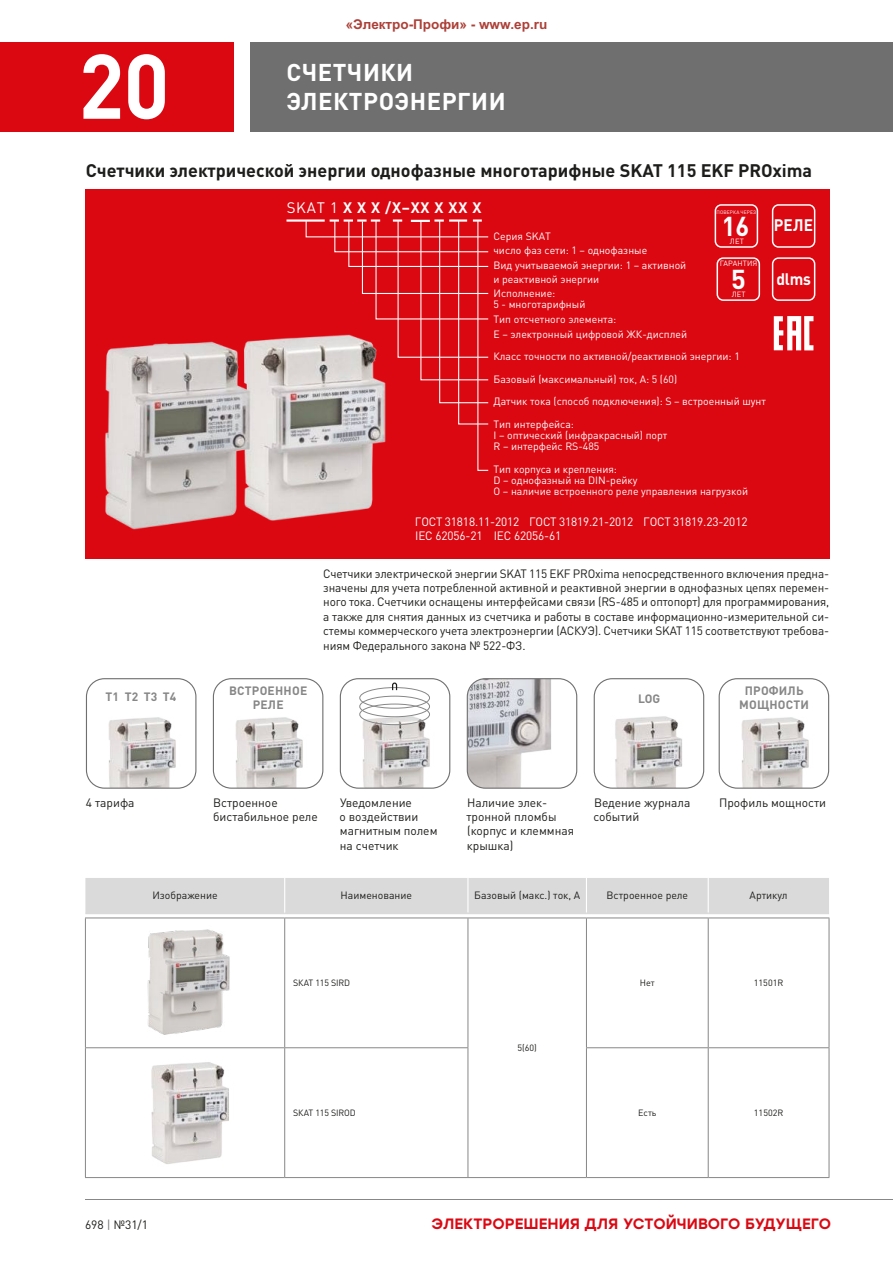
<style>
.page{position:relative;width:893px;height:1263px;background:#fff}
.page>*{position:absolute;margin:0;border:0;box-sizing:border-box;transform-origin:0 0}
.t1{font:700 90px "DIN Pro";color:#fff;scale:.94 1}
.t2{font:700 27px "DIN Pro";color:#fff;scale:.94 1}
.t3{font:700 27px "DIN Pro";color:#fff}
.t4{font:700 24px/28.8px "DIN Pro";letter-spacing:.02em;color:#fff}
.t5{font:700 18px "DIN Pro";color:#1d1d1b}
.t6{font:700 16.5px "DIN Pro";letter-spacing:-.005em;color:#fff;scale:.93 1}
.t7{font:700 16.5px "DIN Pro";letter-spacing:-.005em;color:#fff;scale:.94 1}
.t8{font:500 15px "Stolzl";color:#db0812}
.t9{font:700 15px "DIN Pro";color:#fff}
.t10{font:700 13.5px "Arial";color:#ad4038}
.t11{font:12px/14.4px "DIN Pro";color:#1d1d1b}
.t12{font:12px/14.4px "DIN Pro";letter-spacing:-.01em;color:#fff}
.t13{font:700 12px/14.4px "DIN Pro";letter-spacing:.02em;color:#878787;text-align:center}
.t14{font:10.5px/14.2px "DIN Pro";color:#fff}
.t15{font:10.5px "DIN Pro";color:#1d1d1b}
.t16{font:9px "DIN Pro";color:#1d1d1b}
.t17{font:7.5px "DIN Pro";letter-spacing:.02em;color:#fff}
.t18{font:4.95px "DIN Pro";letter-spacing:.02em;color:#fff}
.s1{font-weight:400}
.s2{color:#706f6f}
</style>
<div class="page">
<hr style="left:85px;top:1199px;width:808px;height:1px;background:#878787">
<div style="left:0;top:43px;width:234px;height:89px;background:#db0812"></div>
<div style="left:250px;top:43px;width:643px;height:89px;background:#706f6f"></div>
<div style="left:85px;top:878px;width:744px;height:35px;background:#dadada"></div>
<hr style="left:85px;top:913px;width:200px;height:1px;background:#dadada">
<hr style="left:284px;top:878px;width:1px;height:35px;background:#fff">
<hr style="left:467px;top:878px;width:1px;height:35px;background:#fff">
<hr style="left:586px;top:878px;width:1px;height:35px;background:#fff">
<hr style="left:708px;top:878px;width:1px;height:35px;background:#fff">
<hr style="left:285px;top:913px;width:183px;height:1px;background:#dadada">
<hr style="left:468px;top:913px;width:118px;height:1px;background:#dadada">
<hr style="left:586px;top:913px;width:122px;height:1px;background:#dadada">
<hr style="left:708px;top:913px;width:121px;height:1px;background:#dadada">
<hr style="left:85px;top:917px;width:200px;height:1px;background:#878787">
<hr style="left:85px;top:918px;width:1px;height:129px;background:#878787">
<hr style="left:285px;top:917px;width:183px;height:1px;background:#878787">
<hr style="left:284px;top:918px;width:1px;height:129px;background:#878787">
<hr style="left:468px;top:917px;width:118px;height:1px;background:#878787">
<hr style="left:468px;top:918px;width:1px;height:129px;background:#878787">
<hr style="left:586px;top:917px;width:122px;height:1px;background:#878787">
<hr style="left:586px;top:918px;width:1px;height:129px;background:#878787">
<hr style="left:708px;top:917px;width:121px;height:1px;background:#878787">
<hr style="left:708px;top:918px;width:1px;height:129px;background:#878787">
<hr style="left:829px;top:918px;width:1px;height:129px;background:#878787">
<hr style="left:85px;top:1047px;width:200px;height:1px;background:#878787">
<hr style="left:85px;top:1048px;width:1px;height:129px;background:#878787">
<hr style="left:285px;top:1047px;width:183px;height:1px;background:#878787">
<hr style="left:284px;top:1048px;width:1px;height:129px;background:#878787">
<hr style="left:468px;top:1048px;width:1px;height:129px;background:#878787">
<hr style="left:586px;top:1047px;width:122px;height:1px;background:#878787">
<hr style="left:586px;top:1048px;width:1px;height:129px;background:#878787">
<hr style="left:708px;top:1047px;width:121px;height:1px;background:#878787">
<hr style="left:708px;top:1048px;width:1px;height:129px;background:#878787">
<hr style="left:829px;top:1048px;width:1px;height:129px;background:#878787">
<hr style="left:85px;top:1177px;width:200px;height:1px;background:#878787">
<hr style="left:285px;top:1177px;width:183px;height:1px;background:#878787">
<hr style="left:468px;top:1177px;width:118px;height:1px;background:#878787">
<hr style="left:586px;top:1177px;width:122px;height:1px;background:#878787">
<hr style="left:708px;top:1177px;width:121px;height:1px;background:#878787">
<div style="left:85px;top:189px;width:744px;height:369px;background:#db0812"></div>
<img style="left:86px;top:717px;width:110px;height:70px">
<div style="left:86px;top:678px;width:110px;height:111px;border:1px solid #706f6f;border-radius:18px"></div>
<img style="left:594px;top:716px;width:110px;height:71px">
<div style="left:594px;top:678px;width:110px;height:111px;border:1px solid #706f6f;border-radius:18px"></div>
<img style="left:467px;top:679px;width:110px;height:108px">
<div style="left:467px;top:678px;width:110px;height:111px;border:1px solid #706f6f;border-radius:18px"></div>
<img style="left:213px;top:717px;width:110px;height:70px">
<div style="left:213px;top:678px;width:110px;height:111px;border:1px solid #706f6f;border-radius:18px"></div>
<img style="left:719px;top:717px;width:110px;height:70px">
<div style="left:719px;top:678px;width:110px;height:111px;border:1px solid #706f6f;border-radius:18px"></div>
<img style="left:340px;top:704px;width:110px;height:83px">
<div style="left:340px;top:678px;width:110px;height:111px;border:1px solid #706f6f;border-radius:18px"></div>
<hr style="left:286px;top:219px;width:39px;height:3px;background:#fff">
<svg style="left:305px;top:219px;width:184px;height:252px"></svg>
<svg style="left:774px;top:316px;width:39px;height:34px"></svg>
<div style="left:716px;top:257px;width:44px;height:44px;border:2px solid #fff;border-radius:6px"></div>
<div style="left:772px;top:257px;width:43px;height:44px;border:2px solid #fff;border-radius:6px"></div>
<div style="left:772px;top:204px;width:43px;height:44px;border:2px solid #fff;border-radius:6px"></div>
<div style="left:715px;top:204px;width:43px;height:44px;border:2px solid #fff;border-radius:6px"></div>
<img style="left:105px;top:312px;width:293px;height:218px">
<img style="left:147px;top:929px;width:83px;height:106px">
<img style="left:151px;top:1062px;width:78px;height:102px">
<div style="left:359px;top:704px;width:71px;height:21px;border:1px solid #878787;border-radius:50%"></div>
<div style="left:359px;top:696px;width:71px;height:21px;border:1px solid #878787;border-radius:50%"></div>
<div style="left:359px;top:687px;width:71px;height:22px;border:1px solid #878787;border-radius:50%"></div>
<svg style="left:391px;top:679px;width:11px;height:12px"></svg>
<p class="t10" style="left:346px;top:14px;width:203px">«Электро-Профи» - www.ep.ru</p>
<h1 class="t1" style="left:78px;top:11px;width:98px">20</h1>
<h3 class="t4" style="left:286px;top:55px;width:221px">СЧЕТЧИКИ<br>ЭЛЕКТРОЭНЕРГИИ</h3>
<h3 class="t5" style="left:86px;top:155px;width:728px">Счетчики электрической энергии однофазные многотарифные SKAT 115 EKF PROxima</h3>
<p class="t9" style="left:287px;top:195px;width:196px"><span class="s1">SKAT 1</span> Х Х Х /Х–ХХ Х ХХ Х</p>
<p class="t18" style="left:717px;top:208px;width:41px">ПОВЕРКА ЧЕРЕЗ</p>
<h2 class="t2" style="left:722px;top:204px;width:31px">16</h2>
<p class="t17" style="left:730px;top:235px;width:15px">ЛЕТ</p>
<p class="t14" style="left:493px;top:228px;width:194px">Серия SKAT<br>число фаз сети: 1 – однофазные<br>Вид учитываемой энергии: 1 – активной и реактивной энергии<br>Исполнение:</p>
<p class="t14" style="left:493px;top:296px;width:195px;line-height:14.7px">5 - многотарифный<br>Тип отсчетного элемента:<br>E – электронный цифровой ЖК-дисплей</p>
<p class="t14" style="left:493px;top:344px;width:274px;line-height:22.5px">Класс точности по активной/реактивной энергии: 1<br>Базовый (максимальный) ток, А: 5 (60)<br>Датчик тока (способ подключения): S – встроенный шунт Тип интерфейса:</p>
<p class="t14" style="left:493px;top:429px;width:175px;line-height:11.2px">I – оптический (инфракрасный) порт<br>R – интерфейс RS-485</p>
<p class="t14" style="left:493px;top:462px;width:256px;line-height:11.2px">Тип корпуса и крепления:<br>D – однофазный на DIN-рейку<br>О – наличие встроенного реле управления нагрузкой</p>
<p class="t17" style="left:720px;top:258px;width:39px">ГАРАНТИЯ</p>
<h2 class="t3" style="left:731px;top:257px;width:16px">5</h2>
<p class="t17" style="left:732px;top:289px;width:15px">ЛЕТ</p>
<p class="t12" style="left:415px;top:513px;width:334px">ГОСТ 31818.11-2012 ГОСТ 31819.21-2012 ГОСТ 31819.23-2012<br>IEC 62056-21 IEC 62056-61</p>
<h3 class="t6" style="left:774px;top:212px;width:43px">РЕЛЕ</h3>
<h3 class="t7" style="left:776px;top:265px;width:38px">dlms</h3>
<p class="t13" style="left:106px;top:688px;width:72px">T1 T2 T3 T4</p>
<p class="t11" style="left:86px;top:794px;width:50px">4 тарифа</p>
<p class="t11" style="left:323px;top:565px;width:507px;text-align:justify">Счетчики электрической энергии SKAT 115 EKF PROxima непосредственного включения предна&shy;значены для учета потребленной активной и реактивной энергии в однофазных цепях перемен&shy;ного тока. Счетчики оснащены интерфейсами связи (RS-485 и оптопорт) для программирования, а также для снятия данных из счетчика и работы в составе информационно-измерительной си&shy;стемы коммерческого учета электроэнергии (АСКУЭ). Счетчики SKAT 115 соответствуют требова&shy;ниям Федерального закона № 522-ФЗ.</p>
<p class="t13" style="left:229px;top:682px;width:80px">ВСТРОЕННОЕ<br>РЕЛЕ</p>
<p class="t13" style="left:739px;top:682px;width:71px">ПРОФИЛЬ<br>МОЩНОСТИ</p>
<p class="t13" style="left:638px;top:690px;width:24px">LOG</p>
<p class="t11" style="left:213px;top:794px;width:66px">Встроенное</p>
<p class="t11" style="left:719px;top:794px;width:109px">Профиль мощности</p>
<p class="t11" style="left:213px;top:808px;width:106px">бистабильное реле</p>
<p class="t11" style="left:340px;top:794px;width:99px">Уведомление<br>о воздействии магнитным полем на счетчик</p>
<p class="t11" style="left:466px;top:794px;width:109px">Наличие элек&shy;тронной пломбы (корпус и клеммная крышка)</p>
<p class="t11" style="left:593px;top:794px;width:98px">Ведение журнала событий</p>
<p class="t15" style="left:152px;top:887px;width:67px">Изображение</p>
<p class="t15" style="left:341px;top:887px;width:73px">Наименование</p>
<p class="t15" style="left:474px;top:887px;width:108px">Базовый (макс.) ток, А</p>
<p class="t15" style="left:607px;top:887px;width:83px">Встроенное реле</p>
<p class="t15" style="left:750px;top:887px;width:39px">Артикул</p>
<p class="t16" style="left:293px;top:976px;width:59px">SКАТ 115 SIRD</p>
<p class="t16" style="left:517px;top:1041px;width:21px">5(60)</p>
<p class="t16" style="left:640px;top:976px;width:16px">Нет</p>
<p class="t16" style="left:754px;top:976px;width:31px">11501R</p>
<p class="t16" style="left:293px;top:1105px;width:64px">SКАТ 115 SIROD</p>
<p class="t16" style="left:638px;top:1105px;width:20px">Есть</p>
<p class="t16" style="left:754px;top:1105px;width:31px">11502R</p>
<p class="t11" style="left:85px;top:1216px;width:65px">698 <span class="s2">|</span> №31/1</p>
<p class="t8" style="left:431px;top:1213px;width:401px">ЭЛЕКТРОРЕШЕНИЯ ДЛЯ УСТОЙЧИВОГО БУДУЩЕГО</p>
</div>
